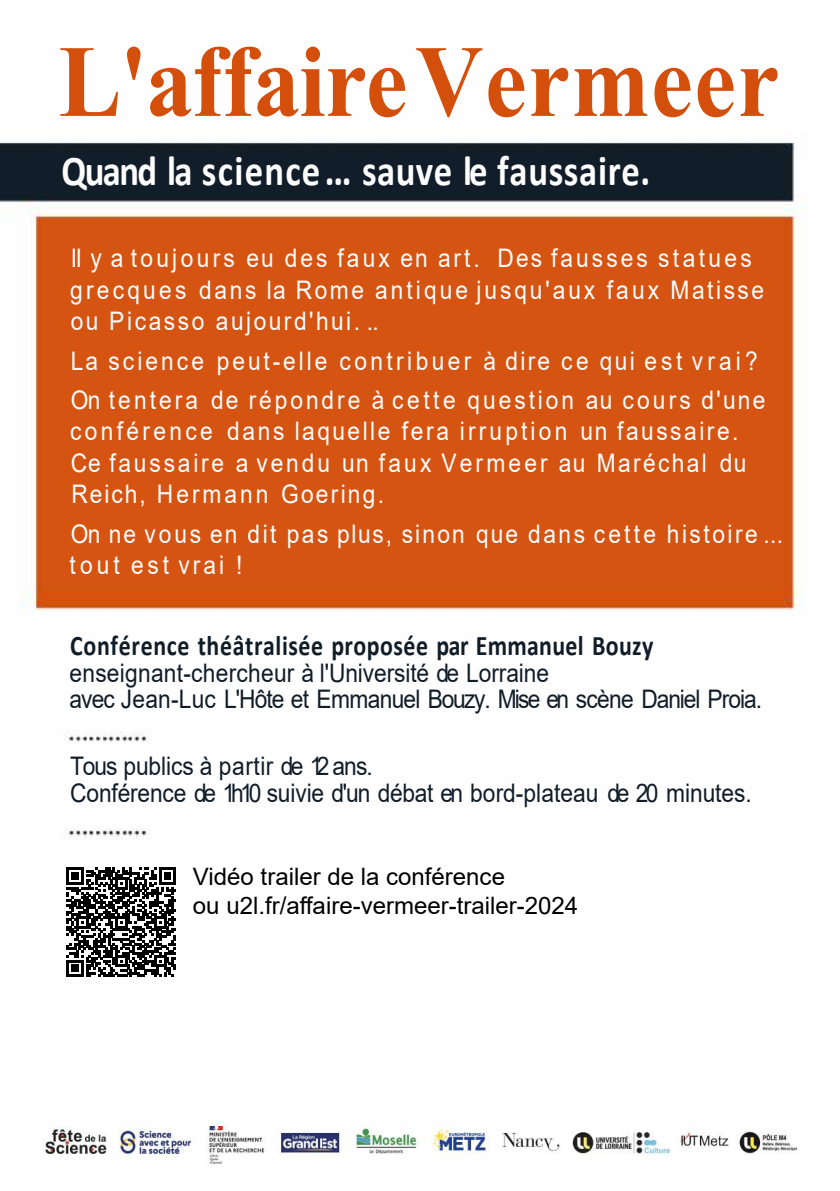
<style>
.page{position:relative;width:840px;height:1191px;background:#fff}
.page>*{position:absolute;margin:0;border:0;box-sizing:border-box;transform-origin:0 0}
.t1{font:700 102.2px "Times New Roman";letter-spacing:.005em;color:#d44f0c;scale:.92 1}
.t2{font:700 42.6px "Calibri";letter-spacing:.02em;color:#fdfdfd;scale:.86 1}
.t3{font:700 28.4px "Calibri";letter-spacing:.025em;color:#101c28;scale:.84 1}
.t4{font:25.6px/31.4px "Arial";letter-spacing:.13em;color:#fdfdfd;scale:.89 1}
.t5{font:25.6px/25.6px "Arial";letter-spacing:-.005em;color:#101c28;scale:.89 1}
.t6{font:25.6px/31.4px "Arial";letter-spacing:.11em;color:#fdfdfd;scale:.89 1}
.t7{font:24px/28.8px "Arial";color:#000}
</style>
<div class="page">
<img style="left:0;top:142px;width:805px;height:697px">
<img style="left:42px;top:1126px;width:755px;height:38px">
<svg style="left:66px;top:867px;width:110px;height:110px"></svg>
<h1 class="t1" style="left:59px;top:8px;width:784px">L'affaire Vermeer</h1>
<h2 class="t2" style="left:61px;top:140px;width:686px">Quand la science ... sauve le faussaire.</h2>
<p class="t4" style="left:70px;top:242px;width:780px">Il y a toujours eu des faux en art. Des fausses statues grecques dans la Rome antique jusqu'aux faux Matisse ou Picasso aujourd'hui. ..</p>
<p class="t4" style="left:71px;top:340px;width:781px;line-height:39.6px">La science peut-elle contribuer à dire ce qui est vrai?<br>On tentera de répondre à cette question au cours d'une</p>
<p class="t4" style="left:70px;top:415px;width:761px">conférence dans laquelle fera irruption un faussaire.<br>Ce faussaire a vendu un faux Vermeer au Maréchal du<br>Reich, Hermann Goering.</p>
<p class="t6" style="left:70px;top:518px;width:802px">On ne vous en dit pas plus, sinon que dans cette histoire ... tout est vrai !</p>
<p class="t3" style="left:70px;top:625px;width:695px">Conférence théâtralisée proposée par Emmanuel Bouzy</p>
<p class="t5" style="left:69px;top:660px;width:779px">enseignant-chercheur à l'Université de Lorraine<br>avec Jean-Luc L'Hôte et Emmanuel Bouzy. Mise en scène Daniel Proia.</p>
<p class="t5" style="left:70px;top:752px;width:766px;line-height:27.2px">Tous publics à partir de 12 ans.<br>Conférence de 1h10 suivie d'un débat en bord-plateau de 20 minutes.</p>
<p class="t7" style="left:193px;top:862px;width:386px">Vidéo trailer de la conférence<br>ou u2l.fr/affaire-vermeer-trailer-2024</p>
</div>
